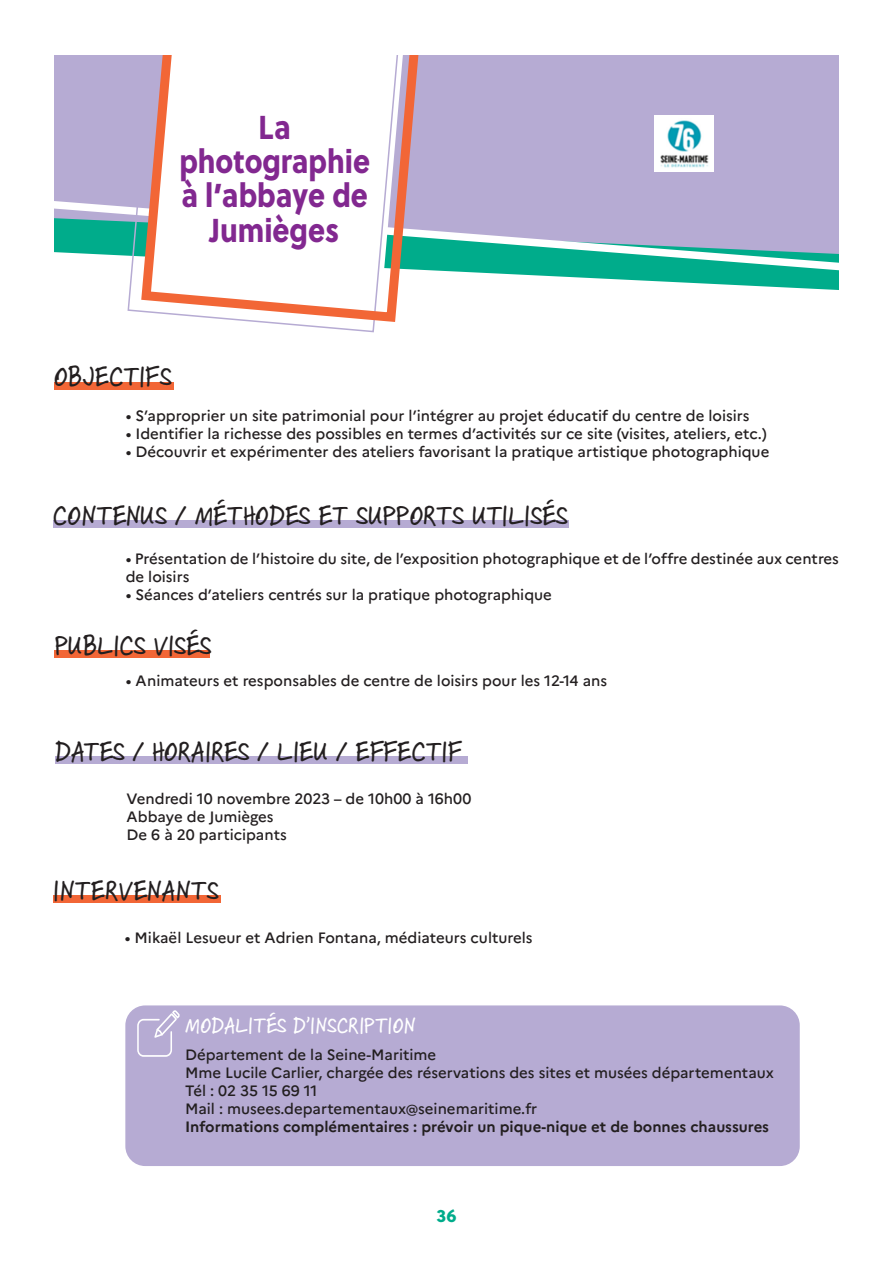
<style>
.page{position:relative;width:893px;height:1263px;background:#fff}
.page>*{position:absolute;margin:0;border:0;box-sizing:border-box;transform-origin:0 0}
.t1{font:33px "Soleil Xb";color:#822890;scale:.86 1}
.t2{font:30px "Skippy Sharp";letter-spacing:.015em;color:#231f20}
.t3{font:24px "Skippy Sharp";letter-spacing:.015em;color:#fff}
.t4{font:18px "Soleil Xb";color:#00ac8b}
.t5{font:500 15px/18px "Marianne";color:#231f20}
.t6{font:700 15px "Marianne";color:#231f20}
</style>
<div class="page">
<svg style="left:550px;top:276px;width:289px;height:14px"></svg>
<div style="left:54px;top:55px;width:785px;height:141px;background:#b6abd3"></div>
<svg style="left:54px;top:196px;width:785px;height:80px;background:#86b7c2"></svg>
<svg style="left:127px;top:55px;width:248px;height:278px"></svg>
<svg style="left:136px;top:55px;width:289px;height:272px"></svg>
<div style="left:54px;top:382px;width:119px;height:8px;background:#f26636"></div>
<div style="left:55px;top:651px;width:155px;height:7px;background:#f26636"></div>
<div style="left:53px;top:895px;width:167px;height:8px;background:#f26636"></div>
<div style="left:53px;top:520px;width:516px;height:8px;background:#b6abd3"></div>
<div style="left:55px;top:756px;width:413px;height:8px;background:#b6abd3"></div>
<div style="left:125px;top:1005px;width:675px;height:161px;background:#b6abd3;border-radius:20px"></div>
<svg style="left:137px;top:1010px;width:43px;height:47px"></svg>
<img style="left:654px;top:115px;width:60px;height:57px">
<p class="t1" style="left:259px;top:101px;width:39px">La</p>
<p class="t1" style="left:179px;top:135px;width:223px">photographie</p>
<p class="t1" style="left:181px;top:170px;width:218px">à l’abbaye de</p>
<p class="t1" style="left:210px;top:204px;width:151px">Jumièges</p>
<p class="t2" style="left:54px;top:358px;width:119px">OBJECTIFS</p>
<p class="t5" style="left:126px;top:407px;width:625px">• S’approprier un site patrimonial pour l’intégrer au projet éducatif du centre de loisirs</p>
<p class="t5" style="left:126px;top:425px;width:643px">• Identifier la richesse des possibles en termes d’activités sur ce site (visites, ateliers, etc.)</p>
<p class="t5" style="left:126px;top:443px;width:645px">• Découvrir et expérimenter des ateliers favorisant la pratique artistique photographique</p>
<p class="t2" style="left:53px;top:496px;width:516px">CONTENUS / MÉTHODES ET SUPPORTS UTILISÉS</p>
<p class="t5" style="left:126px;top:550px;width:715px">• Présentation de l’histoire du site, de l’exposition photographique et de l’offre destinée aux centres de loisirs</p>
<p class="t5" style="left:126px;top:586px;width:428px">• Séances d’ateliers centrés sur la pratique photographique</p>
<p class="t2" style="left:55px;top:627px;width:158px">PUBLICS VISÉS</p>
<p class="t5" style="left:126px;top:672px;width:483px">• Animateurs et responsables de centre de loisirs pour les 12-14 ans</p>
<p class="t2" style="left:55px;top:733px;width:409px">DATES / HORAIRES / LIEU / EFFECTIF</p>
<p class="t5" style="left:127px;top:790px;width:346px">Vendredi 10 novembre 2023 – de 10h00 à 16h00</p>
<p class="t5" style="left:127px;top:808px;width:149px">Abbaye de Jumièges</p>
<p class="t5" style="left:127px;top:826px;width:162px">De 6 à 20 participants</p>
<p class="t2" style="left:53px;top:872px;width:167px">INTERVENANTS</p>
<p class="t5" style="left:125px;top:928px;width:409px">• Mikaël Lesueur et Adrien Fontana, médiateurs culturels</p>
<p class="t3" style="left:185px;top:1010px;width:232px">MODALITÉS D’INSCRIPTION</p>
<p class="t5" style="left:185px;top:1045px;width:253px">Département de la Seine-Maritime</p>
<p class="t5" style="left:185px;top:1063px;width:590px">Mme Lucile Carlier, chargée des réservations des sites et musées départementaux</p>
<p class="t5" style="left:185px;top:1081px;width:134px">Tél : 02 35 15 69 11</p>
<p class="t5" style="left:185px;top:1099px;width:354px">Mail : musees.departementaux@seinemaritime.fr</p>
<p class="t6" style="left:185px;top:1117px;width:586px">Informations complémentaires : prévoir un pique-nique et de bonnes chaussures</p>
<p class="t4" style="left:436px;top:1202px;width:22px">36</p>
</div>
